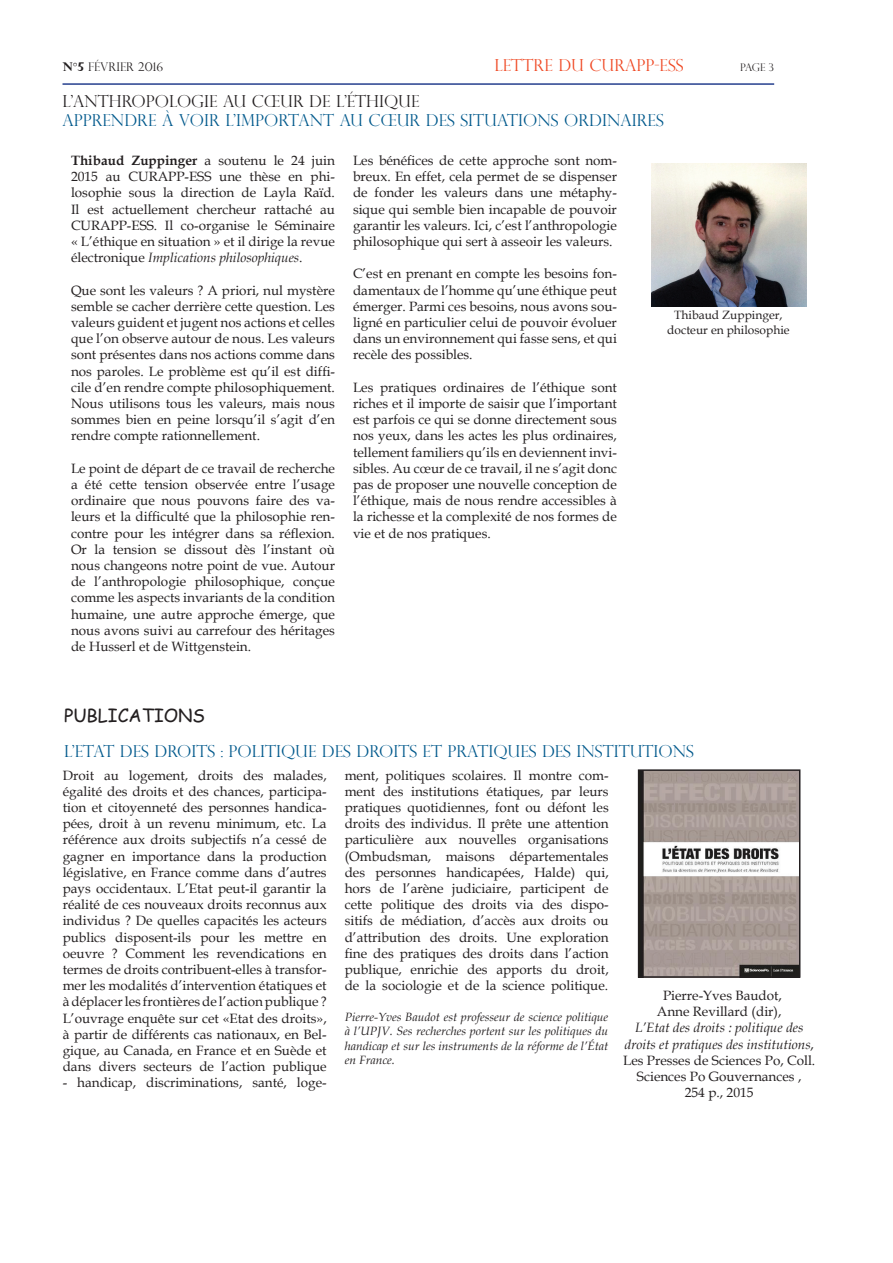
<style>
.page{position:relative;width:893px;height:1263px;background:#fff}
.page>*{position:absolute;margin:0;border:0;box-sizing:border-box;transform-origin:0 0}
.t1{font:18px "Comic Sans MS";color:#231f20}
.t2{font:300 16.5px "Perpetua Titling";color:#00598c}
.t3{font:300 16.5px "Perpetua Titling";color:#231f20}
.t4{font:300 16.5px "Perpetua Titling";color:#ef4722}
.t5{font:13.5px/16.2px "Book Antiqua";color:#231f20;text-align:justify}
.t6{font:italic 12px/14.4px "Book Antiqua";color:#231f20;text-align:justify}
.t7{font:12px/14.4px "Book Antiqua";color:#231f20;text-align:center}
.t8{font:300 12px "Perpetua Titling";color:#231f20}
.t9{font:300 10.5px "Perpetua Titling";color:#231f20}
.s1{font-weight:700}
.s2{font-style:italic}
</style>
<div class="page">
<hr style="left:63px;top:83px;width:711px;height:2px;background:#253f8e">
<img style="left:641px;top:772px;width:156px;height:203px">
<div style="left:638px;top:769px;width:162px;height:209px;border:2px solid #231f20"></div>
<img style="left:651px;top:163px;width:156px;height:143px">
<p class="t8" style="left:63px;top:59px;width:102px"><span class="s1">N°5</span> FÉVRIER 2016</p>
<p class="t4" style="left:495px;top:55px;width:190px">LETTRE DU CURAPP-ESS</p>
<p class="t9" style="left:740px;top:60px;width:35px">PAGE 3</p>
<p class="t3" style="left:63px;top:91px;width:358px">L’ANTHROPOLOGIE AU CŒUR DE L’ÉTHIQUE</p>
<p class="t2" style="left:63px;top:111px;width:603px">APPRENDRE À VOIR L’IMPORTANT AU CŒUR DES SITUATIONS ORDINAIRES</p>
<p class="t5" style="left:71px;top:152px;width:265px"><span class="s1">Thibaud Zuppinger</span> a soutenu le 24 juin 2015 au CURAPP-ESS une thèse en phi&shy;losophie sous la direction de Layla Raïd.<br>Il est actuellement chercheur rattaché au CURAPP-ESS. Il co-organise le Séminaire « L’éthique en situation » et il dirige la revue électronique <span class="s2">Implications philosophiques</span>.</p>
<p class="t5" style="left:71px;top:282px;width:265px">Que sont les valeurs ? A priori, nul mystère semble se cacher derrière cette question. Les valeurs guident et jugent nos actions et celles que l’on observe autour de nous. Les valeurs sont présentes dans nos actions comme dans nos paroles. Le problème est qu’il est diffi&shy;cile d’en rendre compte philosophiquement.<br>Nous utilisons tous les valeurs, mais nous sommes bien en peine lorsqu’il s’agit d’en rendre compte rationnellement.</p>
<p class="t5" style="left:71px;top:460px;width:265px">Le point de départ de ce travail de recherche a été cette tension observée entre l’usage ordinaire que nous pouvons faire des va&shy;leurs et la difficulté que la philosophie ren&shy;contre pour les intégrer dans sa réflexion.<br>Or la tension se dissout dès l’instant où nous changeons notre point de vue. Autour de l’anthropologie philosophique, conçue comme les aspects invariants de la condition humaine, une autre approche émerge, que nous avons suivi au carrefour des héritages de Husserl et de Wittgenstein.</p>
<p class="t5" style="left:353px;top:152px;width:265px">Les bénéfices de cette approche sont nom&shy;breux. En effet, cela permet de se dispenser de fonder les valeurs dans une métaphy&shy;sique qui semble bien incapable de pouvoir garantir les valeurs. Ici, c’est l’anthropologie philosophique qui sert à asseoir les valeurs.</p>
<p class="t5" style="left:353px;top:265px;width:265px">C’est en prenant en compte les besoins fon&shy;damentaux de l’homme qu’une éthique peut émerger. Parmi ces besoins, nous avons sou&shy;ligné en particulier celui de pouvoir évoluer dans un environnement qui fasse sens, et qui recèle des possibles.</p>
<p class="t5" style="left:353px;top:379px;width:266px">Les pratiques ordinaires de l’éthique sont riches et il importe de saisir que l’important est parfois ce qui se donne directement sous nos yeux, dans les actes les plus ordinaires, tellement familiers qu’ils en deviennent invi&shy;sibles. Au cœur de ce travail, il ne s’agit donc pas de proposer une nouvelle conception de l’éthique, mais de nous rendre accessibles à la richesse et la complexité de nos formes de vie et de nos pratiques.</p>
<h1 class="t1" style="left:64px;top:703px;width:142px">PUBLICATIONS</h1>
<p class="t7" style="left:667px;top:308px;width:124px">Thibaud Zuppinger, docteur en philosophie</p>
<p class="t2" style="left:64px;top:741px;width:631px">L’ETAT DES DROITS : POLITIQUE DES DROITS ET PRATIQUES DES INSTITUTIONS</p>
<p class="t5" style="left:63px;top:766px;width:265px">Droit au logement, droits des malades, égalité des droits et des chances, participa&shy;tion et citoyenneté des personnes handica&shy;pées, droit à un revenu minimum, etc. La référence aux droits subjectifs n’a cessé de gagner en importance dans la production législative, en France comme dans d’autres pays occidentaux. L’Etat peut-il garantir la réalité de ces nouveaux droits reconnus aux individus ? De quelles capacités les acteurs publics disposent-ils pour les mettre en oeuvre ? Comment les revendications en termes de droits contribuent-elles à transfor&shy;mer les modalités d’intervention étatiques et à déplacer les frontières de l’action publique ?<br>L’ouvrage enquête sur cet «Etat des droits», à partir de différents cas nationaux, en Bel&shy;gique, au Canada, en France et en Suède et dans divers secteurs de l’action publique</p>
<p class="t5" style="left:63px;top:1074px;width:265px">- handicap, discriminations, santé, loge-</p>
<p class="t5" style="left:345px;top:766px;width:265px">ment, politiques scolaires. Il montre com&shy;ment des institutions étatiques, par leurs pratiques quotidiennes, font ou défont les droits des individus. Il prête une attention particulière aux nouvelles organisations (Ombudsman, maisons départementales des personnes handicapées, Halde) qui, hors de l’arène judiciaire, participent de cette politique des droits via des dispo&shy;sitifs de médiation, d’accès aux droits ou d’attribution des droits. Une exploration fine des pratiques des droits dans l’action publique, enrichie des apports du droit, de la sociologie et de la science politique.</p>
<p class="t6" style="left:345px;top:1009px;width:265px">Pierre-Yves Baudot est professeur de science politique à l’UPJV. Ses recherches portent sur les politiques du handicap et sur les instruments de la réforme de l’État en France.</p>
<p class="t5" style="left:657px;top:987px;width:127px;text-align:center">Pierre-Yves Baudot,<br>Anne Revillard (dir),</p>
<p class="t5" style="left:623px;top:1019px;width:194px;text-align:center"><span class="s2">L’Etat des droits : politique des droits et pratiques des institutions</span>,<br>Les Presses de Sciences Po, Coll.<br>Sciences Po Gouvernances ,<br>254 p., 2015</p>
</div>
